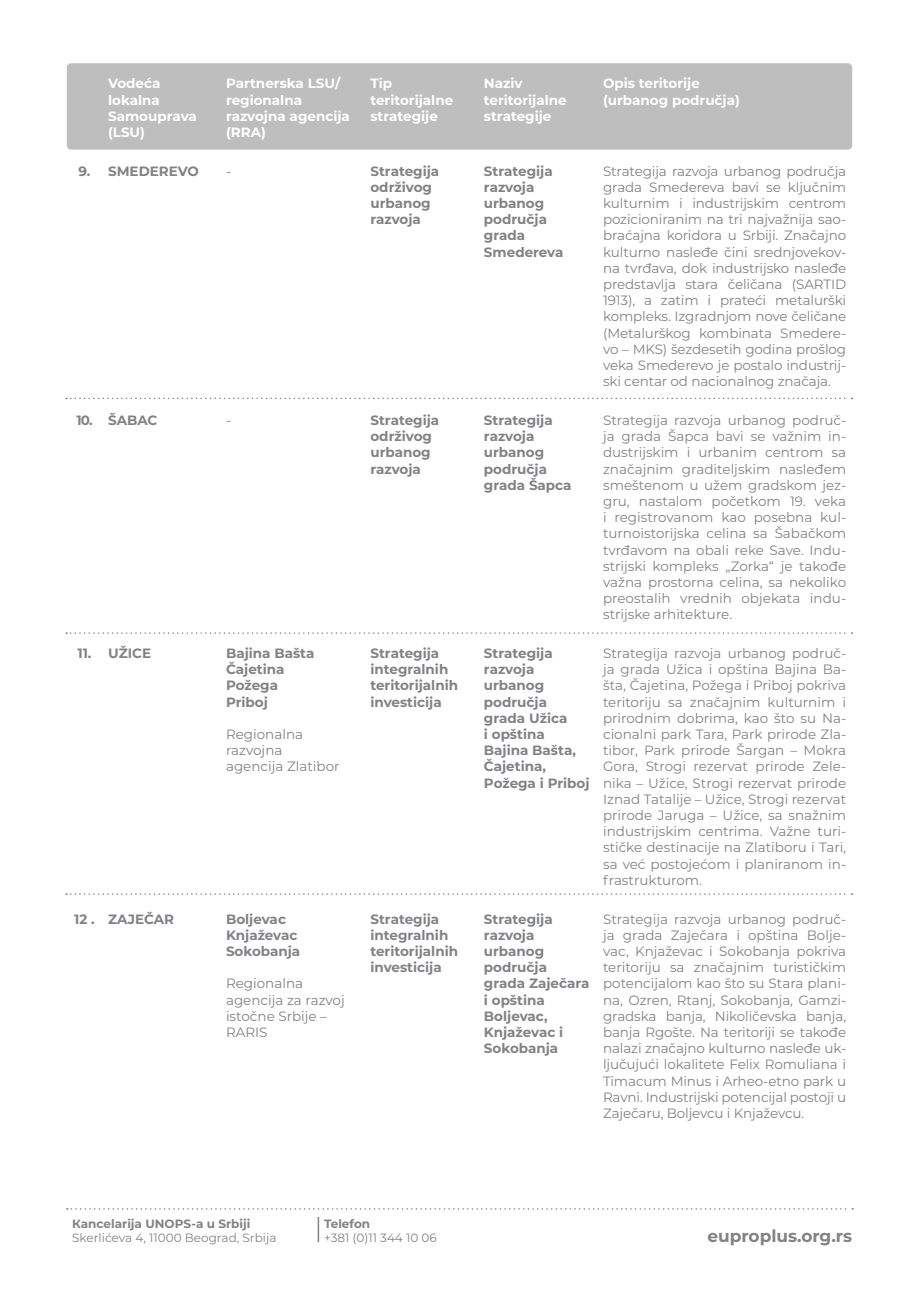
<style>
.page{position:relative;width:919px;height:1289px;background:#fff}
.page>*{position:absolute;margin:0;border:0;box-sizing:border-box;transform-origin:0 0}
.t1{font:700 16.95px "Montserrat";color:#828283}
.t2{font:13.5px/16.2px "Montserrat";color:#808285;text-align:justify}
.t3{font:700 13.5px/16.2px "Montserrat";color:#808285}
.t4{font:700 13.5px/16.2px "Montserrat";color:#fff}
.t5{font:12px "Montserrat";color:#828283}
.t6{font:700 12px "Montserrat";color:#828283}
</style>
<div class="page">
<div style="left:67px;top:63px;width:785px;height:87px;background:#bfbebe;border-radius:4px"></div>
<svg style="left:66px;top:397px;width:786px;height:2px"></svg>
<svg style="left:66px;top:632px;width:786px;height:2px"></svg>
<svg style="left:66px;top:893px;width:786px;height:1px"></svg>
<hr style="left:317px;top:1216px;width:2px;height:26px;background:#828283">
<svg style="left:67px;top:1208px;width:786px;height:1px"></svg>
<p class="t4" style="left:108px;top:75px;width:54px">Vodeća lokalna</p>
<p class="t4" style="left:108px;top:107px;width:90px">Samouprava (LSU)</p>
<p class="t4" style="left:226px;top:75px;width:125px">Partnerska LSU/ regionalna razvojna agencija (RRA)</p>
<p class="t4" style="left:370px;top:75px;width:84px">Tip teritorijalne strategije</p>
<p class="t4" style="left:484px;top:75px;width:84px">Naziv teritorijalne strategije</p>
<p class="t4" style="left:603px;top:75px;width:138px">Opis teritorije (urbanog područja)</p>
<p class="t3" style="left:78px;top:162px;width:13px">9.</p>
<p class="t3" style="left:108px;top:162px;width:92px">SMEDEREVO</p>
<p class="t2" style="left:226px;top:162px;width:7px">-</p>
<p class="t3" style="left:370px;top:162px;width:70px">Strategija održivog urbanog razvoja</p>
<p class="t3" style="left:484px;top:162px;width:81px">Strategija razvoja urbanog područja grada<br>Smedereva</p>
<p class="t2" style="left:603px;top:162px;width:244px">Strategija razvoja urbanog područja grada Smedereva bavi se ključnim kulturnim i industrijskim centrom pozicioniranim na tri najvažnija sao&shy;braćajna koridora u Srbiji. Značajno kulturno nasleđe čini srednjovekov&shy;na tvrđava, dok industrijsko nasleđe predstavlja stara čeličana (SARTID 1913), a zatim i prateći metalurški kompleks. Izgradnjom nove čeličane (Metalurškog kombinata Smedere&shy;vo – MKS) šezdesetih godina prošlog veka Smederevo je postalo industrij&shy;ski centar od nacionalnog značaja.</p>
<p class="t3" style="left:76px;top:411px;width:18px">10.</p>
<p class="t3" style="left:108px;top:411px;width:51px">ŠABAC</p>
<p class="t2" style="left:226px;top:411px;width:7px">-</p>
<p class="t3" style="left:370px;top:411px;width:70px">Strategija održivog urbanog razvoja</p>
<p class="t3" style="left:484px;top:411px;width:89px">Strategija razvoja urbanog područja grada Šapca</p>
<p class="t2" style="left:603px;top:411px;width:244px">Strategija razvoja urbanog područ&shy;ja grada Šapca bavi se važnim in&shy;dustrijskim i urbanim centrom sa značajnim graditeljskim nasleđem smeštenom u užem gradskom jez&shy;gru, nastalom početkom 19. veka i registrovanom kao posebna kul&shy;turnoistorijska celina sa Šabačkom tvrđavom na obali reke Save. Indu&shy;strijski kompleks „Zorka“ je takođe važna prostorna celina, sa nekoliko preostalih vrednih objekata indu&shy;strijske arhitekture.</p>
<p class="t3" style="left:77px;top:644px;width:16px">11.</p>
<p class="t3" style="left:108px;top:644px;width:45px">UŽICE</p>
<p class="t3" style="left:226px;top:644px;width:90px">Bajina Bašta<br>Čajetina<br>Požega<br>Priboj</p>
<p class="t2" style="left:226px;top:725px;width:115px;text-align:left">Regionalna razvojna agencija Zlatibor</p>
<p class="t3" style="left:370px;top:644px;width:89px">Strategija integralnih teritorijalnih investicija</p>
<p class="t3" style="left:484px;top:644px;width:107px">Strategija razvoja urbanog područja grada Užica<br>i opština<br>Bajina Bašta,<br>Čajetina,<br>Požega i Priboj</p>
<p class="t2" style="left:603px;top:644px;width:244px">Strategija razvoja urbanog područ&shy;ja grada Užica i opština Bajina Ba&shy;šta, Čajetina, Požega i Priboj pokriva teritoriju sa značajnim kulturnim i prirodnim dobrima, kao što su Na&shy;cionalni park Tara, Park prirode Zla&shy;tibor, Park prirode Šargan – Mokra Gora, Strogi rezervat prirode Zele&shy;nika – Užice, Strogi rezervat prirode Iznad Tatalije – Užice, Strogi rezervat prirode Jaruga – Užice, sa snažnim industrijskim centrima. Važne turi&shy;stičke destinacije na Zlatiboru i Tari, sa već postojećom i planiranom in&shy;frastrukturom.</p>
<p class="t3" style="left:74px;top:909px;width:22px">12 .</p>
<p class="t3" style="left:108px;top:909px;width:67px">ZAJEČAR</p>
<p class="t3" style="left:226px;top:909px;width:76px">Boljevac<br>Knjaževac<br>Sokobanja</p>
<p class="t2" style="left:226px;top:974px;width:120px;text-align:left">Regionalna agencija za razvoj istočne Srbije –<br>RARIS</p>
<p class="t3" style="left:370px;top:909px;width:89px">Strategija integralnih teritorijalnih investicija</p>
<p class="t3" style="left:484px;top:909px;width:107px">Strategija razvoja urbanog područja grada Zaječara i opština<br>Boljevac,<br>Knjaževac i<br>Sokobanja</p>
<p class="t2" style="left:603px;top:910px;width:244px">Strategija razvoja urbanog područ&shy;ja grada Zaječara i opština Bolje&shy;vac, Knjaževac i Sokobanja pokriva teritoriju sa značajnim turističkim potencijalom kao što su Stara plani&shy;na, Ozren, Rtanj, Sokobanja, Gamzi&shy;gradska banja, Nikoličevska banja, banja Rgošte. Na teritoriji se takođe nalazi značajno kulturno nasleđe uk&shy;ljučujući lokalitete Felix Romuliana i Timacum Minus i Arheo-etno park u Ravni. Industrijski potencijal postoji u Zaječaru, Boljevcu i Knjaževcu.</p>
<p class="t6" style="left:72px;top:1214px;width:180px">Кancelarija UNOPS-a u Srbiji</p>
<p class="t5" style="left:72px;top:1229px;width:206px">Skerlićeva 4, 11000 Beograd, Srbija</p>
<p class="t6" style="left:324px;top:1214px;width:48px">Telefon</p>
<p class="t5" style="left:324px;top:1229px;width:114px">+381 (0)11 344 10 06</p>
<p class="t1" style="left:707px;top:1223px;width:146px">euproplus.org.rs</p>
</div>
